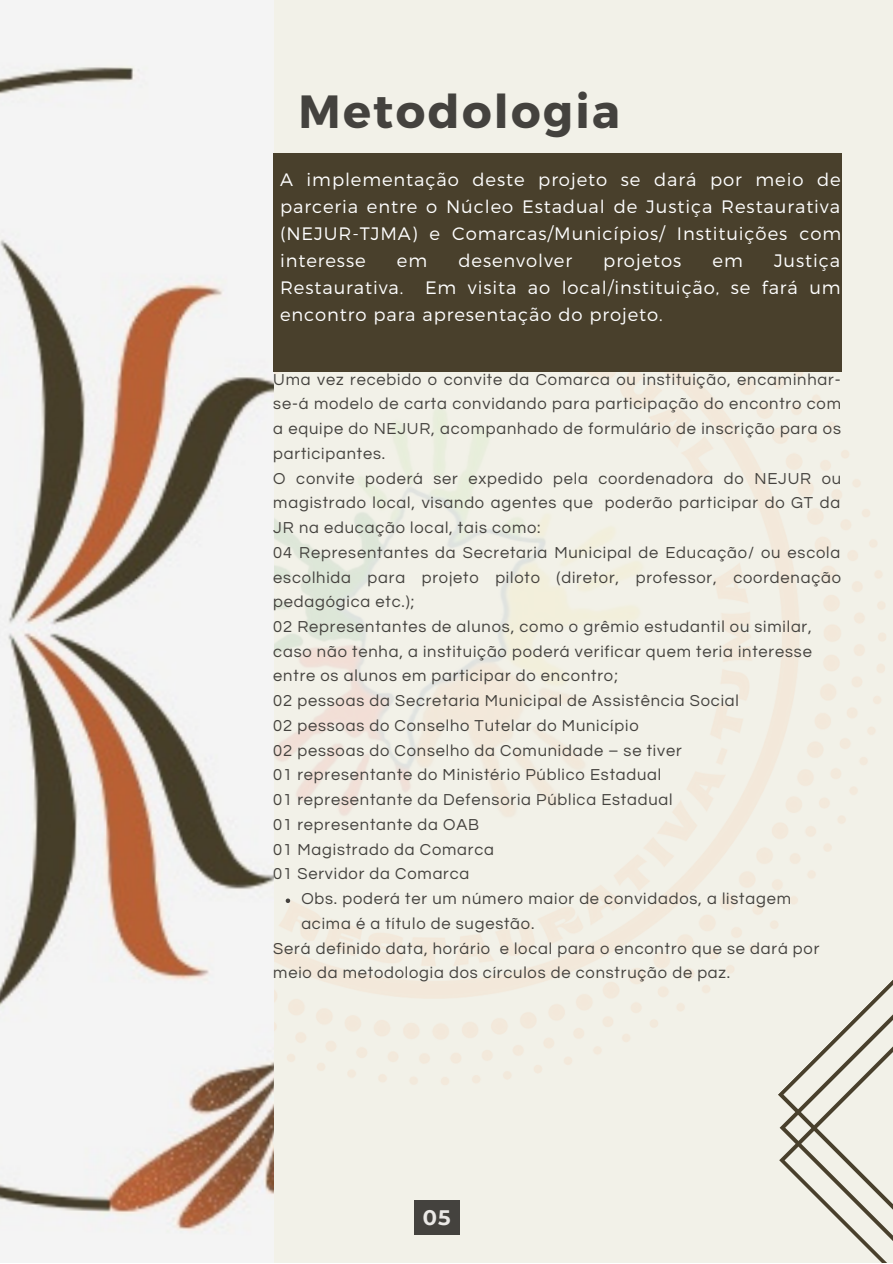
<style>
.page{position:relative;width:893px;height:1264px;background:#fff}
.page>*{position:absolute;margin:0;border:0;box-sizing:border-box;transform-origin:0 0}
.t1{font:700 46.5px "Montserrat";letter-spacing:.05em;color:#44423e}
.t2{font:700 21px "Montserrat";color:#ebe9e7}
.t3{font:300 18px/27px "Montserrat";letter-spacing:.05em;color:#fff;text-align:justify}
.t4{font:16.5px/24.8px "Questrial";letter-spacing:.05em;color:#44423e;text-align:justify}
</style>
<div class="page">
<img style="left:273px;top:0;width:619px;height:1239px">
<img style="left:0;top:0;width:273px;height:1262px">
<div style="left:273px;top:153px;width:569px;height:218px;background:#49402c"></div>
<svg style="left:286px;top:898px;width:4px;height:5px"></svg>
<div style="left:414px;top:1200px;width:45px;height:34px;background:#44423e"></div>
<svg style="left:777px;top:920px;width:115px;height:342px;background:#e2e1d7"></svg>
<p class="t1" style="left:298px;top:81px;width:323px">Metodologia</p>
<p class="t3" style="left:280px;top:165px;width:562px">A implementação deste projeto se dará por meio de parceria entre o Núcleo Estadual de Justiça Restaurativa (NEJUR-TJMA) e Comarcas/Municípios/ Instituições com interesse</p>
<p class="t3" style="left:397px;top:246px;width:32px">em</p>
<p class="t3" style="left:458px;top:246px;width:115px">desenvolver</p>
<p class="t3" style="left:603px;top:246px;width:79px">projetos</p>
<p class="t3" style="left:712px;top:246px;width:32px">em</p>
<p class="t3" style="left:280px;top:246px;width:562px;text-indent:494px">Justiça Restaurativa. Em visita ao local/instituição, se fará um encontro para apresentação do projeto.</p>
<p class="t4" style="left:273px;top:367px;width:569px">Uma vez recebido o convite da Comarca ou instituição, encaminhar&shy;se-á modelo de carta convidando para participação do encontro com a equipe do NEJUR, acompanhado de formulário de inscrição para os participantes.</p>
<p class="t4" style="left:273px;top:466px;width:569px">O convite poderá ser expedido pela coordenadora do NEJUR ou magistrado local, visando agentes que poderão participar do GT da JR na educação local, tais como:</p>
<p class="t4" style="left:273px;top:540px;width:569px">04 Representantes da Secretaria Municipal de Educação/ ou escola escolhida para projeto piloto (diretor, professor, coordenação pedagógica etc.);</p>
<p class="t4" style="left:273px;top:614px;width:540px">02 Representantes de alunos, como o grêmio estudantil ou similar, caso não tenha, a instituição poderá verificar quem teria interesse entre os alunos em participar do encontro;</p>
<p class="t4" style="left:273px;top:688px;width:467px">02 pessoas da Secretaria Municipal de Assistência Social</p>
<p class="t4" style="left:273px;top:713px;width:367px">02 pessoas do Conselho Tutelar do Município</p>
<p class="t4" style="left:273px;top:738px;width:410px">02 pessoas do Conselho da Comunidade – se tiver</p>
<p class="t4" style="left:273px;top:763px;width:389px">01 representante do Ministério Público Estadual</p>
<p class="t4" style="left:273px;top:787px;width:401px">01 representante da Defensoria Pública Estadual</p>
<p class="t4" style="left:273px;top:812px;width:207px">01 representante da OAB</p>
<p class="t4" style="left:273px;top:837px;width:222px">01 Magistrado da Comarca</p>
<p class="t4" style="left:273px;top:862px;width:197px">01 Servidor da Comarca</p>
<p class="t4" style="left:301px;top:886px;width:491px">Obs. poderá ter um número maior de convidados, a listagem acima é a título de sugestão.</p>
<p class="t4" style="left:273px;top:936px;width:547px">Será definido data, horário e local para o encontro que se dará por meio da metodologia dos círculos de construção de paz.</p>
<p class="t2" style="left:423px;top:1204px;width:29px">05</p>
</div>
